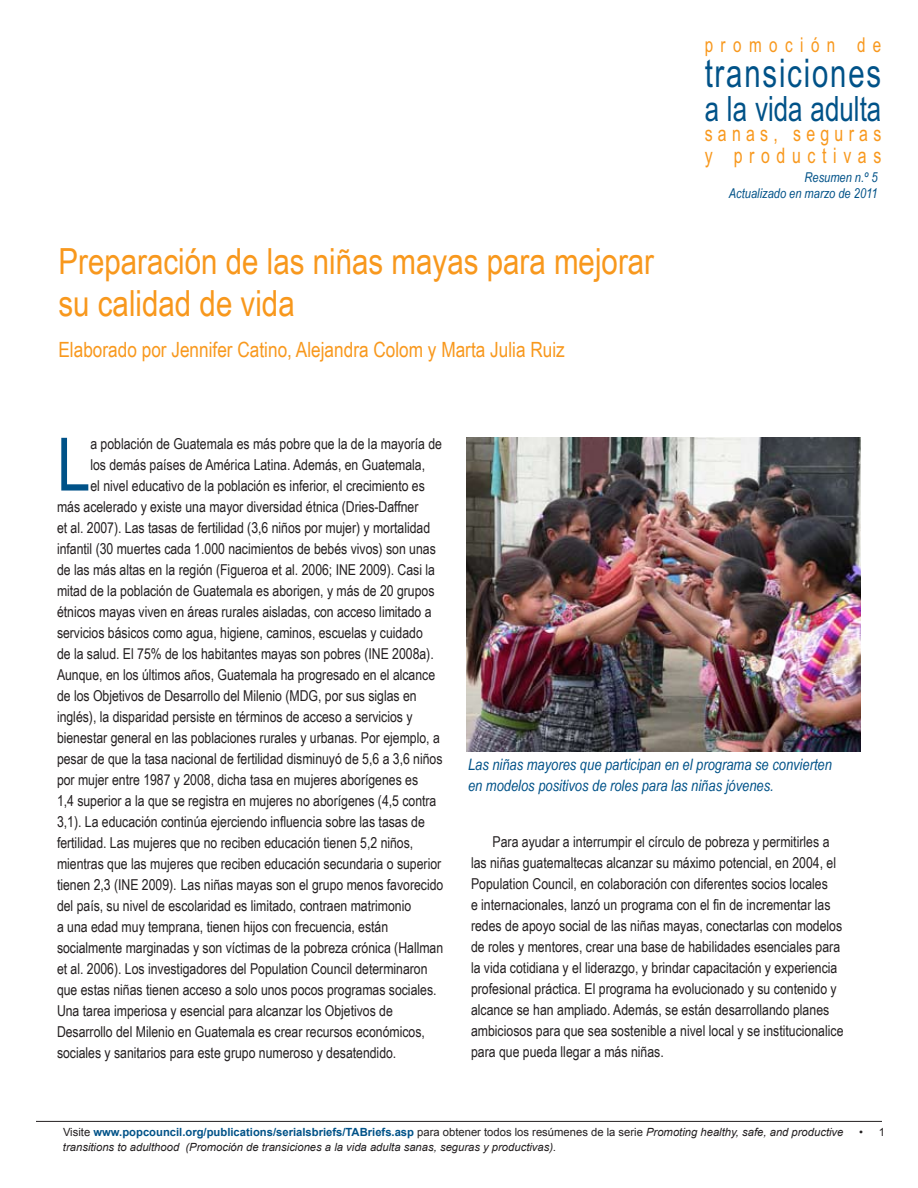
<style>
.page{position:relative;width:918px;height:1188px;background:#fff}
.page>*{position:absolute;margin:0;border:0;box-sizing:border-box;transform-origin:0 0}
.t1{font:73.65px "Arial Narrow";color:#005288}
.t2{font:39.6px "Arial Narrow";letter-spacing:.05em;color:#005288;scale:.91 1}
.t3{font:36px/42px "Arial Narrow";color:#f8981d}
.t4{font:34.8px "Arial Narrow";color:#005288;scale:.91 1}
.t5{font:21.45px/21.5px "Arial Narrow";letter-spacing:.305em;color:#f8981d;scale:.91 1}
.t6{font:21px "Arial Narrow";color:#f8981d}
.t7{font:20.4px "Arial Narrow";letter-spacing:.4em;color:#f8981d;scale:.91 1}
.t8{font:italic 15.75px/21px "Arial Narrow";color:#005288}
.t9{font:15px/21px "Arial Narrow";color:#231f20}
.t10{font:italic 13.5px/15.8px "Arial Narrow";color:#005288;text-align:right}
.t11{font:700 11.25px "Arial";color:#005288}
.t12{font:italic 11.25px "Arial";color:#231f20}
.t13{font:11.25px "Arial";color:#231f20}
.s1{font-weight:400;color:#231f20}
.s2{font-weight:400;font-style:italic;color:#231f20}
</style>
<div class="page">
<hr style="left:36px;top:1121px;width:846px;height:1px;background:#231f20">
<img style="left:466px;top:438px;width:395px;height:313px">
<h3 class="t3" style="left:58px;top:239px;width:597px">Preparación de las niñas mayas para mejorar su calidad de vida</h3>
<h3 class="t6" style="left:58px;top:334px;width:508px">Elaborado por Jennifer Catino, Alejandra Colom y Marta Julia Ruiz</h3>
<h3 class="t7" style="left:705px;top:30px;width:196px">promoción de</h3>
<h2 class="t2" style="left:705px;top:44px;width:196px">transiciones</h2>
<h3 class="t4" style="left:705px;top:83px;width:196px">a la vida adulta</h3>
<h3 class="t5" style="left:705px;top:122px;width:196px">sanas, seguras y productivas</h3>
<p class="t10" style="left:729px;top:169px;width:150px">Resumen n.º 5<br>Actualizado en marzo de 2011</p>
<h1 class="t1" style="left:57px;top:411px;width:35px">L</h1>
<p class="t9" style="left:90px;top:432px;width:353px">a población de Guatemala es más pobre que la de la mayoría de</p>
<p class="t9" style="left:90px;top:453px;width:336px">los demás países de América Latina. Además, en Guatemala,</p>
<p class="t9" style="left:90px;top:474px;width:336px">el nivel educativo de la población es inferior, el crecimiento es</p>
<p class="t9" style="left:57px;top:495px;width:363px">más acelerado y existe una mayor diversidad étnica (Dries-Daffner</p>
<p class="t9" style="left:57px;top:516px;width:375px">et al. 2007). Las tasas de fertilidad (3,6 niños por mujer) y mortalidad</p>
<p class="t9" style="left:57px;top:537px;width:380px">infantil (30 muertes cada 1.000 nacimientos de bebés vivos) son unas</p>
<p class="t9" style="left:57px;top:558px;width:380px">de las más altas en la región (Figueroa et al. 2006; INE 2009). Casi la</p>
<p class="t9" style="left:57px;top:579px;width:379px">mitad de la población de Guatemala es aborigen, y más de 20 grupos</p>
<p class="t9" style="left:57px;top:600px;width:376px">étnicos mayas viven en áreas rurales aisladas, con acceso limitado a</p>
<p class="t9" style="left:57px;top:621px;width:367px">servicios básicos como agua, higiene, caminos, escuelas y cuidado</p>
<p class="t9" style="left:57px;top:642px;width:378px">de la salud. El 75% de los habitantes mayas son pobres (INE 2008a).</p>
<p class="t9" style="left:57px;top:663px;width:380px">Aunque, en los últimos años, Guatemala ha progresado en el alcance</p>
<p class="t9" style="left:57px;top:684px;width:361px">de los Objetivos de Desarrollo del Milenio (MDG, por sus siglas en</p>
<p class="t9" style="left:57px;top:705px;width:357px">inglés), la disparidad persiste en términos de acceso a servicios y</p>
<p class="t9" style="left:57px;top:726px;width:384px">bienestar general en las poblaciones rurales y urbanas. Por ejemplo, a</p>
<p class="t9" style="left:57px;top:747px;width:387px">pesar de que la tasa nacional de fertilidad disminuyó de 5,6 a 3,6 niños</p>
<p class="t9" style="left:57px;top:768px;width:363px">por mujer entre 1987 y 2008, dicha tasa en mujeres aborígenes es</p>
<p class="t9" style="left:57px;top:789px;width:381px">1,4 superior a la que se registra en mujeres no aborígenes (4,5 contra</p>
<p class="t9" style="left:57px;top:810px;width:369px">3,1). La educación continúa ejerciendo influencia sobre las tasas de</p>
<p class="t9" style="left:57px;top:831px;width:358px">fertilidad. Las mujeres que no reciben educación tienen 5,2 niños,</p>
<p class="t9" style="left:57px;top:852px;width:386px">mientras que las mujeres que reciben educación secundaria o superior</p>
<p class="t9" style="left:57px;top:873px;width:388px">tienen 2,3 (INE 2009). Las niñas mayas son el grupo menos favorecido</p>
<p class="t9" style="left:57px;top:894px;width:356px">del país, su nivel de escolaridad es limitado, contraen matrimonio</p>
<p class="t9" style="left:57px;top:915px;width:333px">a una edad muy temprana, tienen hijos con frecuencia, están</p>
<p class="t9" style="left:57px;top:936px;width:388px">socialmente marginadas y son víctimas de la pobreza crónica (Hallman</p>
<p class="t9" style="left:57px;top:957px;width:372px">et al. 2006). Los investigadores del Population Council determinaron</p>
<p class="t9" style="left:57px;top:978px;width:381px">que estas niñas tienen acceso a solo unos pocos programas sociales.</p>
<p class="t9" style="left:57px;top:999px;width:337px">Una tarea imperiosa y esencial para alcanzar los Objetivos de</p>
<p class="t9" style="left:57px;top:1020px;width:369px">Desarrollo del Milenio en Guatemala es crear recursos económicos,</p>
<p class="t9" style="left:57px;top:1041px;width:341px">sociales y sanitarios para este grupo numeroso y desatendido.</p>
<p class="t8" style="left:468px;top:754px;width:365px">Las niñas mayores que participan en el programa se convierten en modelos positivos de roles para las niñas jóvenes.</p>
<p class="t9" style="left:471px;top:831px;width:374px;text-indent:22px">Para ayudar a interrumpir el círculo de pobreza y permitirles a las niñas guatemaltecas alcanzar su máximo potencial, en 2004, el Population Council, en colaboración con diferentes socios locales<br>e internacionales, lanzó un programa con el fin de incrementar las redes de apoyo social de las niñas mayas, conectarlas con modelos de roles y mentores, crear una base de habilidades esenciales para la vida cotidiana y el liderazgo, y brindar capacitación y experiencia profesional práctica. El programa ha evolucionado y su contenido y alcance se han ampliado. Además, se están desarrollando planes ambiciosos para que sea sostenible a nivel local y se institucionalice para que pueda llegar a más niñas.</p>
<p class="t11" style="left:63px;top:1124px;width:782px"><span class="s1">Visite</span> www.popcouncil.org/publications/serialsbriefs/TABriefs.asp <span class="s1">para obtener todos los resúmenes de la serie</span> <span class="s2">Promoting healthy, safe, and productive</span></p>
<p class="t13" style="left:859px;top:1124px;width:27px">• 1</p>
<p class="t12" style="left:63px;top:1140px;width:495px">transitions to adulthood (Promoción de transiciones a la vida adulta sanas, seguras y productivas).</p>
</div>
